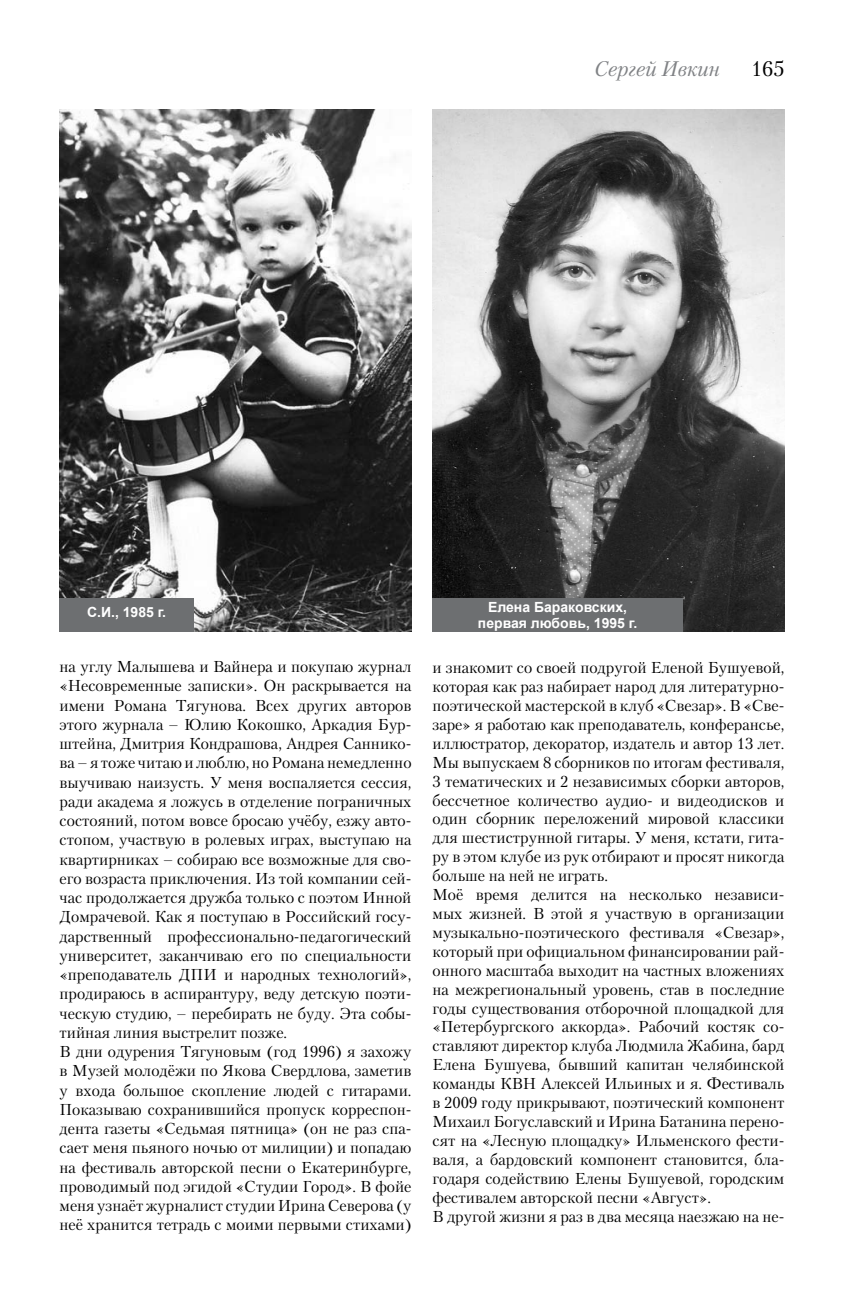
<style>
.page{position:relative;width:844px;height:1290px;background:#fff}
.page>*{position:absolute;margin:0;border:0;box-sizing:border-box;transform-origin:0 0}
.t1{font:italic 21px "Petersburg C";color:#808285}
.t2{font:21px "Petersburg C";color:#000}
.t3{font:15.75px/19.2px "Petersburg C";color:#000}
.t4{font:700 14px/15.4px "Arial";color:#fff;text-align:center}
</style>
<div class="page">
<img style="left:60px;top:109px;width:351px;height:522px">
<img style="left:432px;top:109px;width:352px;height:522px">
<div style="left:60px;top:598px;width:133px;height:33px;background:#6d6f71"></div>
<div style="left:432px;top:598px;width:250px;height:33px;background:#6d6f71"></div>
<h1 class="t1" style="left:593px;top:56px;width:127px">Сергей Ивкин</h1>
<h1 class="t2" style="left:751px;top:56px;width:35px">165</h1>
<p class="t4" style="left:87px;top:605px;width:81px">С.И., 1985 г.</p>
<p class="t4" style="left:477px;top:600px;width:161px">Елена Бараковских, первая любовь, 1995 г.</p>
<p class="t3" style="left:60px;top:657px;width:353px">на углу Малышева и Вайнера и покупаю журнал «Несовременные записки». Он раскрывается на имени Романа Тягунова. Всех других авторов этого журнала – Юлию Кокошко, Аркадия Бур&shy;штейна, Дмитрия Кондрашова, Андрея Саннико&shy;ва – я тоже читаю и люблю, но Романа немедленно выучиваю наизусть. У меня воспаляется сессия, ради академа я ложусь в отделение пограничных состояний, потом вовсе бросаю учёбу, езжу авто&shy;стопом, участвую в ролевых играх, выступаю на квартирниках – собираю все возможные для сво&shy;его возраста приключения. Из той компании сей&shy;час продолжается дружба только с поэтом Инной Домрачевой. Как я поступаю в Российский госу&shy;дарственный профессионально-педагогический университет, заканчиваю его по специальности «преподаватель ДПИ и народных технологий», продираюсь в аспирантуру, веду детскую поэти&shy;ческую студию, – перебирать не буду. Эта собы&shy;тийная линия выстрелит позже.<br>В дни одурения Тягуновым (год 1996) я захожу в Музей молодёжи по Якова Свердлова, заметив у входа большое скопление людей с гитарами.<br>Показываю сохранившийся пропуск корреспон&shy;дента газеты «Седьмая пятница» (он не раз спа&shy;сает меня пьяного ночью от милиции) и попадаю на фестиваль авторской песни о Екатеринбурге, проводимый под эгидой «Студии Город». В фойе меня узнаёт журналист студии Ирина Северова (у неё хранится тетрадь с моими первыми стихами)</p>
<p class="t3" style="left:432px;top:658px;width:353px">и знакомит со своей подругой Еленой Бушуевой, которая как раз набирает народ для литературно&shy;поэтической мастерской в клуб «Свезар». В «Све&shy;заре» я работаю как преподаватель, конферансье, иллюстратор, декоратор, издатель и автор 13 лет.<br>Мы выпускаем 8 сборников по итогам фестиваля, 3 тематических и 2 независимых сборки авторов, бессчетное количество аудио- и видеодисков и один сборник переложений мировой классики для шестиструнной гитары. У меня, кстати, гита&shy;ру в этом клубе из рук отбирают и просят никогда больше на ней не играть.<br>Моё время делится на несколько независи&shy;мых жизней. В этой я участвую в организации музыкально-поэтического фестиваля «Свезар», который при официальном финансировании рай&shy;онного масштаба выходит на частных вложениях на межрегиональный уровень, став в последние годы существования отборочной площадкой для «Петербургского аккорда». Рабочий костяк со&shy;ставляют директор клуба Людмила Жабина, бард Елена Бушуева, бывший капитан челябинской команды КВН Алексей Ильиных и я. Фестиваль в 2009 году прикрывают, поэтический компонент Михаил Богуславский и Ирина Батанина перено&shy;сят на «Лесную площадку» Ильменского фести&shy;валя, а бардовский компонент становится, бла&shy;годаря содействию Елены Бушуевой, городским фестивалем авторской песни «Август».<br>В другой жизни я раз в два месяца наезжаю на не-</p>
</div>
